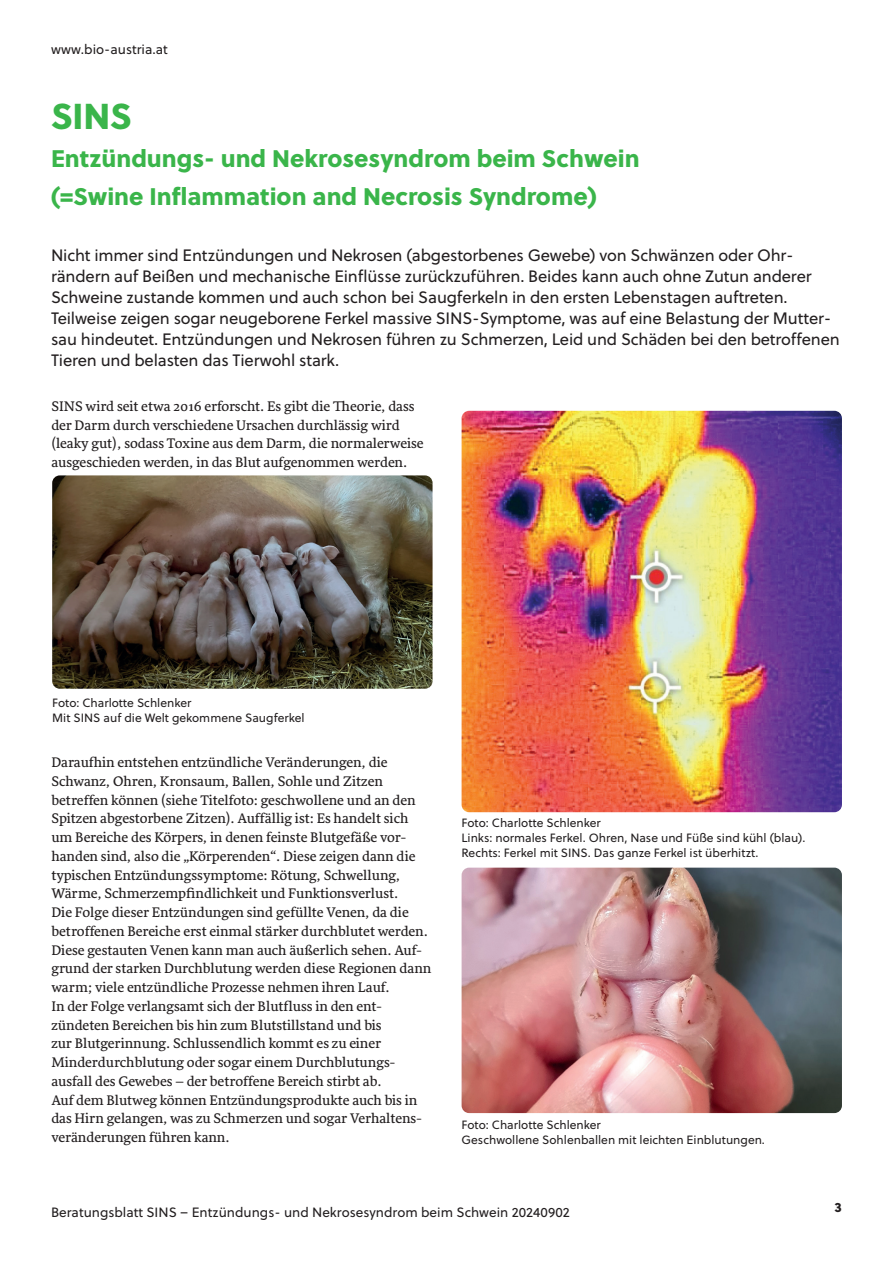
<style>
.page{position:relative;width:893px;height:1263px;background:#fff}
.page>*{position:absolute;margin:0;border:0;box-sizing:border-box;transform-origin:0 0}
.t1{font:36px "Soleil Xb";color:#3ab54a}
.t2{font:24px/37.5px "Soleil Xb";color:#3ab54a}
.t3{font:16.5px/21px "Soleil";letter-spacing:-.01em;color:#231f20}
.t4{font:14.25px/18.8px "Sirba";color:#231f20}
.t5{font:13.5px "Soleil";color:#231f20}
.t6{font:13.5px "Soleil Xb";color:#231f20}
.t7{font:12px/15px "Soleil";color:#231f20}
</style>
<div class="page">
<img style="left:462px;top:411px;width:380px;height:401px">
<img style="left:52px;top:475px;width:381px;height:214px">
<img style="left:462px;top:868px;width:380px;height:245px">
<p class="t5" style="left:51px;top:41px;width:118px">www.bio-austria.at</p>
<h1 class="t1" style="left:51px;top:93px;width:82px">SINS</h1>
<h2 class="t2" style="left:51px;top:140px;width:590px">Entzündungs- und Nekrosesyndrom beim Schwein (=Swine Inflammation and Necrosis Syndrome)</h2>
<p class="t3" style="left:51px;top:245px;width:790px">Nicht immer sind Entzündungen und Nekrosen (abgestorbenes Gewebe) von Schwänzen oder Ohr&shy;rändern auf Beißen und mechanische Einflüsse zurückzuführen. Beides kann auch ohne Zutun anderer Schweine zustande kommen und auch schon bei Saugferkeln in den ersten Lebenstagen auftreten.<br>Teilweise zeigen sogar neugeborene Ferkel massive SINS-Symptome, was auf eine Belastung der Mutter&shy;sau hindeutet. Entzündungen und Nekrosen führen zu Schmerzen, Leid und Schäden bei den betroffenen Tieren und belasten das Tierwohl stark.</p>
<p class="t4" style="left:51px;top:397px;width:374px">SINS wird seit etwa 2016 erforscht. Es gibt die Theorie, dass der Darm durch verschiedene Ursachen durchlässig wird (leaky gut), sodass Toxine aus dem Darm, die normalerweise ausgeschieden werden, in das Blut aufgenommen werden.</p>
<p class="t7" style="left:52px;top:695px;width:254px">Foto: Charlotte Schlenker<br>Mit SINS auf die Welt gekommene Saugferkel</p>
<p class="t4" style="left:51px;top:753px;width:381px">Daraufhin entstehen entzündliche Veränderungen, die Schwanz, Ohren, Kronsaum, Ballen, Sohle und Zitzen betreffen können (siehe Titelfoto: geschwollene und an den Spitzen abgestorbene Zitzen). Auffällig ist: Es handelt sich um Bereiche des Körpers, in denen feinste Blutgefäße vor&shy;handen sind, also die „Körperenden“. Diese zeigen dann die typischen Entzündungssymptome: Rötung, Schwellung, Wärme, Schmerzempfindlichkeit und Funktionsverlust.<br>Die Folge dieser Entzündungen sind gefüllte Venen, da die betroffenen Bereiche erst einmal stärker durchblutet werden.<br>Diese gestauten Venen kann man auch äußerlich sehen. Auf&shy;grund der starken Durchblutung werden diese Regionen dann warm; viele entzündliche Prozesse nehmen ihren Lauf.<br>In der Folge verlangsamt sich der Blutfluss in den ent&shy;zündeten Bereichen bis hin zum Blutstillstand und bis<br>zur Blutgerinnung. Schlussendlich kommt es zu einer Minderdurchblutung oder sogar einem Durchblutungs&shy;ausfall des Gewebes – der betroffene Bereich stirbt ab.<br>Auf dem Blutweg können Entzündungsprodukte auch bis in das Hirn gelangen, was zu Schmerzen und sogar Verhaltens&shy;veränderungen führen kann.</p>
<p class="t7" style="left:462px;top:816px;width:345px">Foto: Charlotte Schlenker<br>Links: normales Ferkel. Ohren, Nase und Füße sind kühl (blau).<br>Rechts: Ferkel mit SINS. Das ganze Ferkel ist überhitzt.</p>
<p class="t7" style="left:462px;top:1118px;width:305px">Foto: Charlotte Schlenker<br>Geschwollene Sohlenballen mit leichten Einblutungen.</p>
<p class="t5" style="left:51px;top:1204px;width:520px">Beratungsblatt SINS – Entzündungs- und Nekrosesyndrom beim Schwein 20240902</p>
<p class="t6" style="left:835px;top:1198px;width:9px">3</p>
</div>
